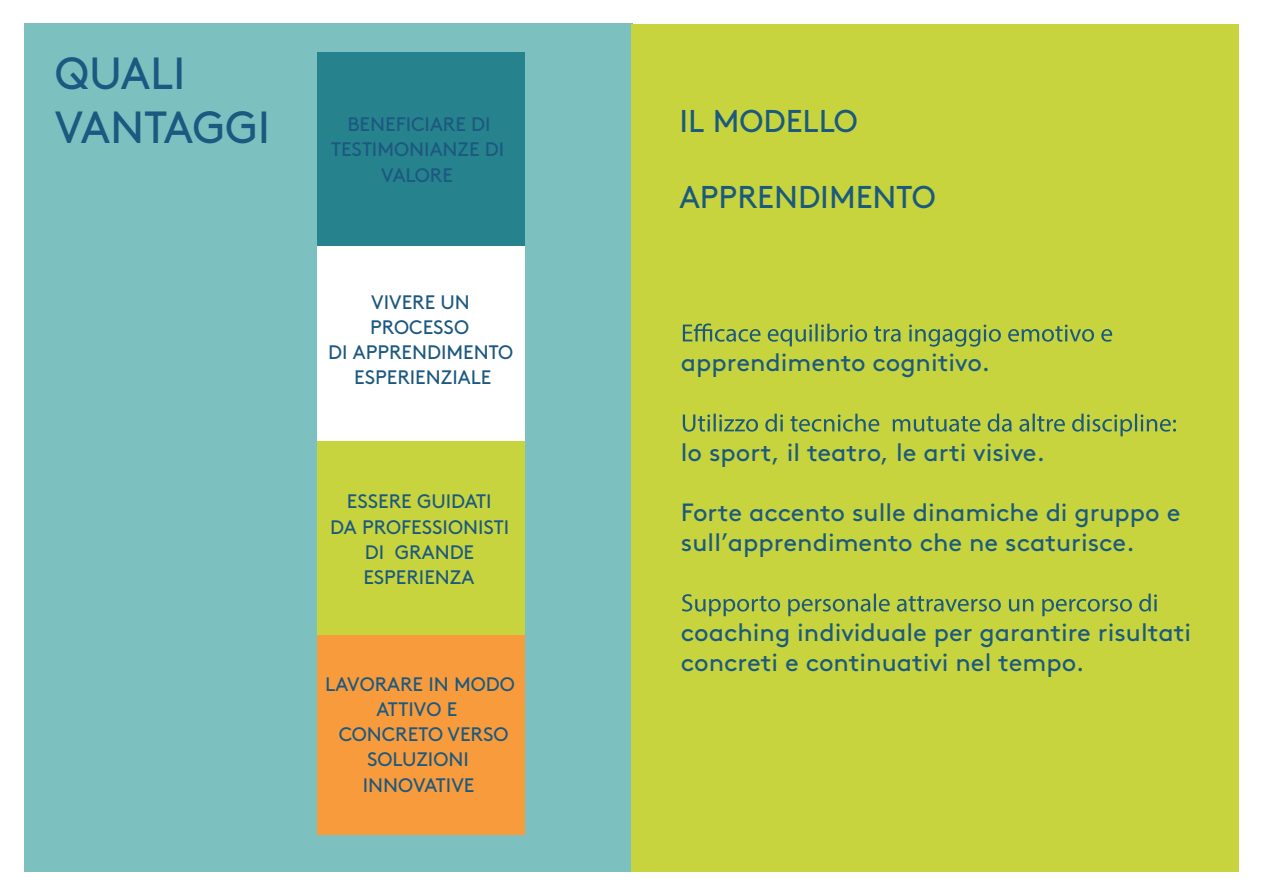
<style>
.page{position:relative;width:1263px;height:893px;background:#fff}
.page>*{position:absolute;margin:0;border:0;box-sizing:border-box;transform-origin:0 0}
.t1{font:45px/54px "Brown Std";color:#1c587f}
.t2{font:31.5px "Brown Std";color:#1b5a7e}
.t3{font:25.05px/30px "Brown Std";color:#1b5a7e}
.t4{font:19.5px/25.2px "Brown Std";color:#1c587f;text-align:center}
</style>
<div class="page">
<div style="left:24px;top:23px;width:609px;height:848px;background:#7cc1bf"></div>
<div style="left:317px;top:635px;width:208px;height:200px;background:#f79b3c"></div>
<div style="left:317px;top:53px;width:208px;height:193px;background:#26828d"></div>
<div style="left:317px;top:246px;width:208px;height:195px;background:#fff"></div>
<div style="left:317px;top:441px;width:208px;height:194px;background:#c7d43d"></div>
<div style="left:631px;top:24px;width:607px;height:847px;background:#c7d43d"></div>
<svg style="left:683px;top:323px;width:429px;height:24px"></svg>
<svg style="left:683px;top:414px;width:493px;height:22px"></svg>
<svg style="left:682px;top:594px;width:475px;height:22px"></svg>
<h1 class="t1" style="left:55px;top:47px;width:217px">QUALI<br>VANTAGGI</h1>
<p class="t4" style="left:331px;top:112px;width:175px">BENEFICIARE DI<br>TESTIMONIANZE DI<br>VALORE</p>
<p class="t4" style="left:328px;top:289px;width:187px">VIVERE UN<br>PROCESSO<br>DI APPRENDIMENTO<br>ESPERIENZIALE</p>
<p class="t4" style="left:330px;top:489px;width:181px">ESSERE GUIDATI<br>DA PROFESSIONISTI<br>DI GRANDE<br>ESPERIENZA</p>
<p class="t4" style="left:325px;top:672px;width:191px">LAVORARE IN MODO<br>ATTIVO E<br>CONCRETO VERSO<br>SOLUZIONI<br>INNOVATIVE</p>
<p class="t2" style="left:679px;top:103px;width:180px">IL MODELLO</p>
<p class="t2" style="left:679px;top:179px;width:258px">APPRENDIMENTO</p>
<p class="t3" style="left:681px;top:348px;width:311px">apprendimento cognitivo.</p>
<p class="t3" style="left:681px;top:438px;width:366px">lo sport, il teatro, le arti visive.</p>
<p class="t3" style="left:681px;top:498px;width:501px">Forte accento sulle dinamiche di gruppo e sull’apprendimento che ne scaturisce.</p>
<p class="t3" style="left:681px;top:618px;width:512px">coaching individuale per garantire risultati concreti e continuativi nel tempo.</p>
</div>
